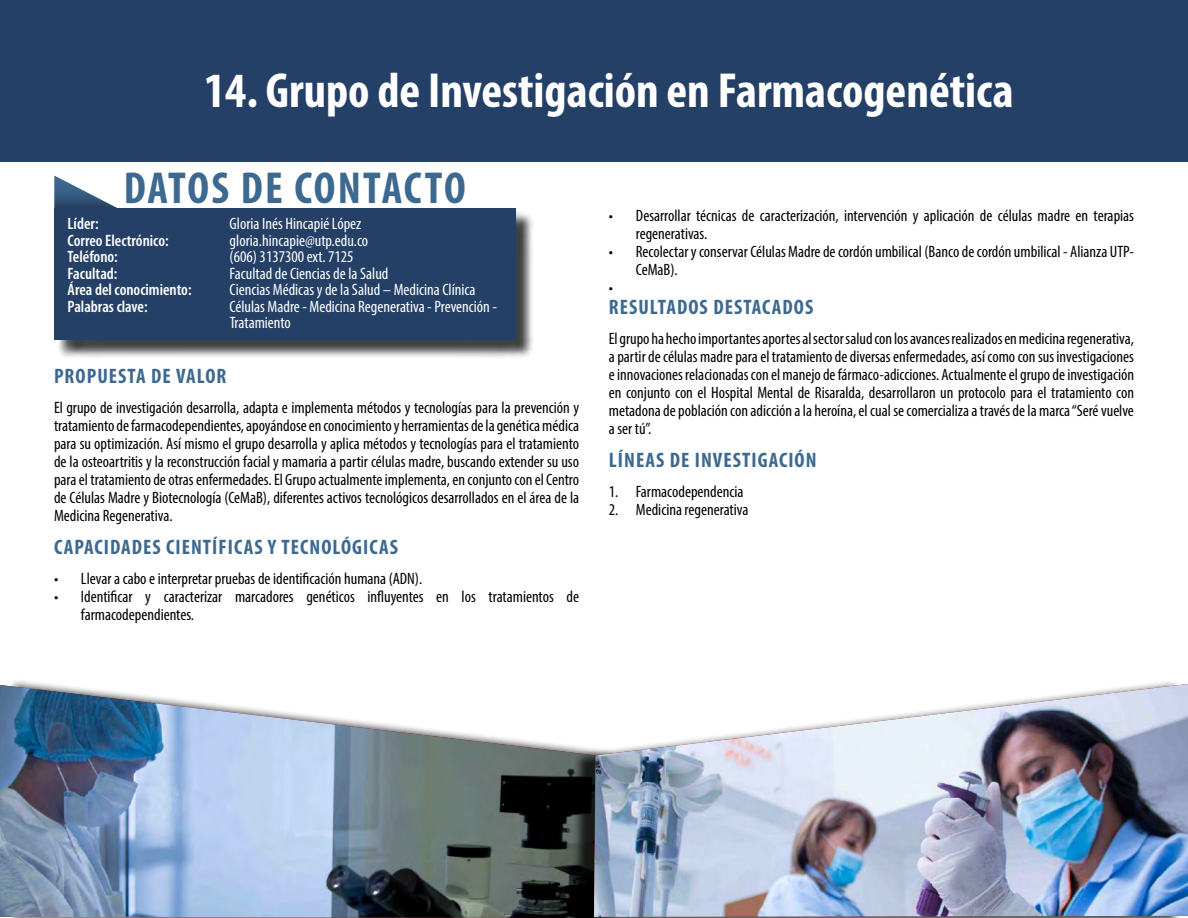
<style>
.page{position:relative;width:1188px;height:918px;background:#fff}
.page>*{position:absolute;margin:0;border:0;box-sizing:border-box;transform-origin:0 0}
.t1{font:700 condensed 49.5px "Myriad Pro";color:#fff}
.t2{font:700 condensed 45px "Myriad Pro";letter-spacing:.035em;color:#3d6991}
.t3{font:700 condensed 21px "Myriad Pro";letter-spacing:.05em;color:#3d6991}
.t4{font:condensed 16.5px/18px "Myriad Pro";color:#000;text-align:justify}
.t5{font:condensed 16.5px/16.5px "Myriad Pro";color:#fff}
.t6{font:600 condensed 16.5px "Myriad Pro";color:#fff}
</style>
<div class="page">
<div style="left:0;top:0;width:1188px;height:162px;background:#244066"></div>
<svg style="left:54px;top:176px;width:63px;height:32px"></svg>
<div style="left:56px;top:210px;width:479px;height:149px;background:#000;opacity:.75"></div>
<div style="left:54px;top:208px;width:462px;height:132px;background:#244066"></div>
<img style="left:0;top:685px;width:572px;height:233px">
<div style="left:572px;top:680px;width:610px;height:238px;background:#000;opacity:.75"></div>
<img style="left:594px;top:684px;width:594px;height:233px">
<h1 class="t1" style="left:204px;top:60px;width:811px">14. Grupo de Investigación en Farmacogenética</h1>
<h2 class="t2" style="left:124px;top:160px;width:344px">DATOS DE CONTACTO</h2>
<p class="t6" style="left:68px;top:214px;width:32px">Líder:</p>
<p class="t5" style="left:230px;top:216px;width:133px">Gloria Inés Hincapié López</p>
<p class="t6" style="left:68px;top:230px;width:103px">Correo Electrónico:</p>
<p class="t5" style="left:230px;top:232px;width:140px">gloria.hincapie@utp.edu.co</p>
<p class="t6" style="left:68px;top:247px;width:52px">Teléfono:</p>
<p class="t5" style="left:230px;top:249px;width:125px">(606) 3137300 ext. 7125</p>
<p class="t6" style="left:68px;top:263px;width:51px">Facultad:</p>
<p class="t5" style="left:230px;top:265px;width:160px">Facultad de Ciencias de la Salud</p>
<p class="t6" style="left:68px;top:280px;width:125px">Área del conocimiento:</p>
<p class="t5" style="left:230px;top:282px;width:247px">Ciencias Médicas y de la Salud – Medicina Clínica</p>
<p class="t6" style="left:68px;top:296px;width:81px">Palabras clave:</p>
<p class="t5" style="left:230px;top:298px;width:269px">Células Madre - Medicina Regenerativa - Prevención -<br>Tratamiento</p>
<p class="t3" style="left:54px;top:363px;width:174px">PROPUESTA DE VALOR</p>
<p class="t4" style="left:54px;top:398px;width:527px">El grupo de investigación desarrolla, adapta e implementa métodos y tecnologías para la prevención y tratamiento de farmacodependientes, apoyándose en conocimiento y herramientas de la genética médica para su optimización. Así mismo el grupo desarrolla y aplica métodos y tecnologías para el tratamiento de la osteoartritis y la reconstrucción facial y mamaria a partir células madre, buscando extender su uso para el tratamiento de otras enfermedades. El Grupo actualmente implementa, en conjunto con el Centro de Células Madre y Biotecnología (CeMaB), diferentes activos tecnológicos desarrollados en el área de la Medicina Regenerativa.</p>
<p class="t3" style="left:54px;top:534px;width:345px">CAPACIDADES CIENTÍFICAS Y TECNOLÓGICAS</p>
<p class="t4" style="left:54px;top:569px;width:370px">• Llevar a cabo e interpretar pruebas de identificación humana (ADN).</p>
<p class="t4" style="left:81px;top:587px;width:500px;text-indent:-27px">• Identificar y caracterizar marcadores genéticos influyentes en los tratamientos de farmacodependientes.</p>
<p class="t4" style="left:636px;top:206px;width:500px;text-indent:-27px">• Desarrollar técnicas de caracterización, intervención y aplicación de células madre en terapias regenerativas.</p>
<p class="t4" style="left:609px;top:242px;width:527px">• Recolectar y conservar Células Madre de cordón umbilical (Banco de cordón umbilical - Alianza UTP-</p>
<p class="t4" style="left:636px;top:260px;width:43px">CeMaB).</p>
<p class="t4" style="left:609px;top:278px;width:6px">•</p>
<p class="t3" style="left:609px;top:294px;width:206px">RESULTADOS DESTACADOS</p>
<p class="t4" style="left:609px;top:329px;width:527px">El grupo ha hecho importantes aportes al sector salud con los avances realizados en medicina regenerativa, a partir de células madre para el tratamiento de diversas enfermedades, así como con sus investigaciones e innovaciones relacionadas con el manejo de fármaco-adicciones. Actualmente el grupo de investigación en conjunto con el Hospital Mental de Risaralda, desarrollaron un protocolo para el tratamiento con metadona de población con adicción a la heroína, el cual se comercializa a través de la marca “Seré vuelve a ser tú”.</p>
<p class="t3" style="left:609px;top:447px;width:209px">LÍNEAS DE INVESTIGACIÓN</p>
<p class="t4" style="left:609px;top:482px;width:136px">1. Farmacodependencia</p>
<p class="t4" style="left:609px;top:500px;width:141px">2. Medicina regenerativa</p>
</div>
